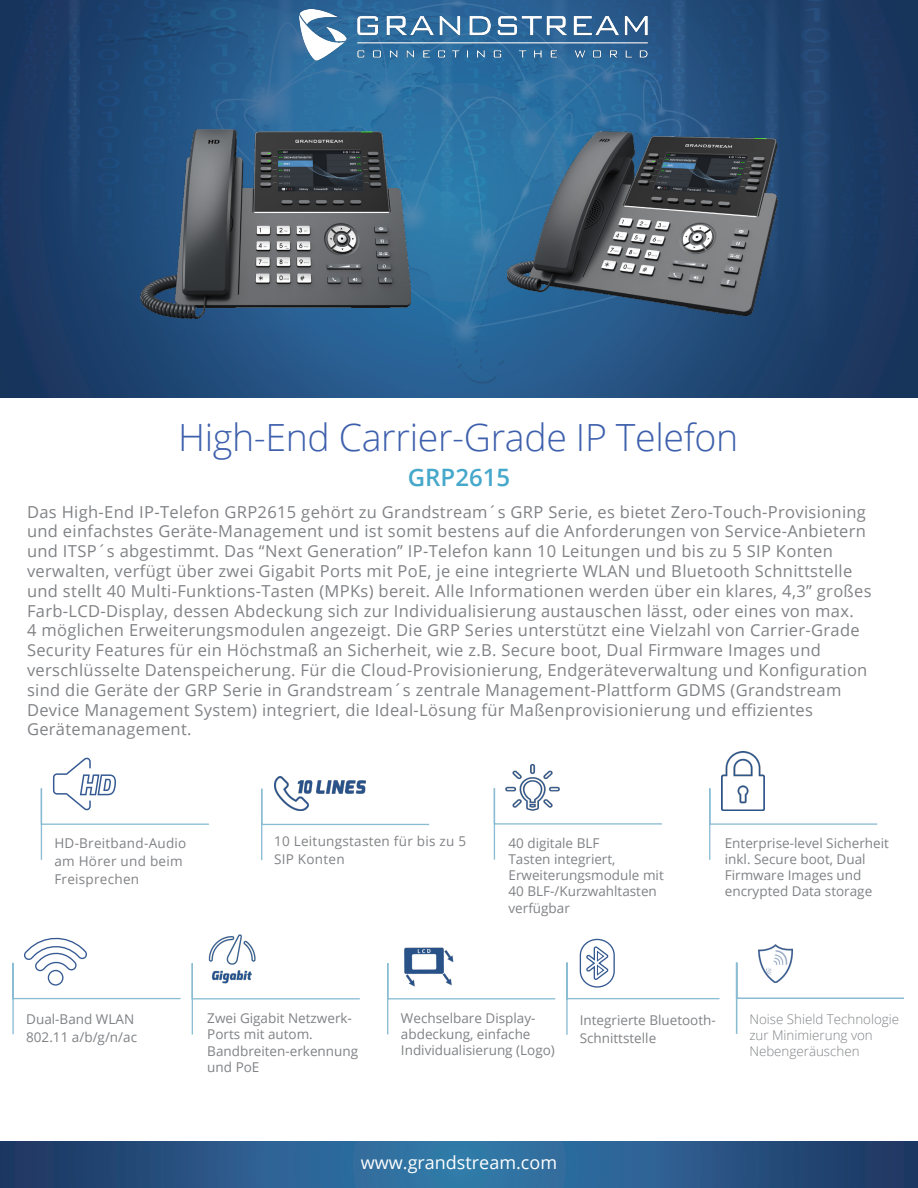
<style>
.page{position:relative;width:918px;height:1188px;background:#fff}
.page>*{position:absolute;margin:0;border:0;box-sizing:border-box;transform-origin:0 0}
.t1{font:300 37.5px "Open Sans";letter-spacing:-.01em;color:#3e60ac}
.t2{font:600 24px "Open Sans";color:#46a8ca}
.t3{font:18px "Open Sans";color:#fff}
.t4{font:16.5px/19.8px "Open Sans";letter-spacing:.02em;color:#808285}
.t5{font:13.5px/16.2px "Open Sans";color:#808285}
.t6{font:13.5px/18px "Open Sans";letter-spacing:.02em;color:#808285}
.t7{font:300 13.35px "Open Sans";color:#808285}
</style>
<div class="page">
<img style="left:0;top:0;width:918px;height:397px">
<img style="left:291px;top:10px;width:362px;height:53px">
<svg style="left:0;top:1142px;width:918px;height:46px;background:#295988"></svg>
<img style="left:140px;top:129px;width:270px;height:189px">
<img style="left:508px;top:131px;width:270px;height:185px">
<svg style="left:12px;top:937px;width:169px;height:98px"></svg>
<svg style="left:191px;top:963px;width:169px;height:72px"></svg>
<img style="left:207px;top:934px;width:50px;height:49px">
<svg style="left:40px;top:757px;width:169px;height:103px"></svg>
<svg style="left:261px;top:787px;width:169px;height:74px"></svg>
<img style="left:274px;top:776px;width:91px;height:34px">
<svg style="left:709px;top:787px;width:169px;height:73px"></svg>
<img style="left:722px;top:752px;width:42px;height:59px">
<svg style="left:566px;top:938px;width:154px;height:97px"></svg>
<svg style="left:493px;top:787px;width:169px;height:73px"></svg>
<img style="left:505px;top:764px;width:54px;height:46px">
<svg style="left:387px;top:963px;width:169px;height:72px"></svg>
<img style="left:400px;top:947px;width:57px;height:40px">
<svg style="left:735px;top:962px;width:169px;height:72px"></svg>
<img style="left:759px;top:944px;width:34px;height:39px">
<p class="t1" style="left:178px;top:412px;width:562px">High-End Carrier-Grade IP Telefon</p>
<p class="t2" style="left:408px;top:461px;width:104px">GRP2615</p>
<p class="t4" style="left:27px;top:501px;width:846px">Das High-End IP-Telefon GRP2615 gehört zu Grandstream´s GRP Serie, es bietet Zero-Touch-Provisioning und einfachstes Geräte-Management und ist somit bestens auf die Anforderungen von Service-Anbietern und ITSP´s abgestimmt. Das “Next Generation” IP-Telefon kann 10 Leitungen und bis zu 5 SIP Konten verwalten, verfügt über zwei Gigabit Ports mit PoE, je eine integrierte WLAN und Bluetooth Schnittstelle und stellt 40 Multi-Funktions-Tasten (MPKs) bereit. Alle Informationen werden über ein klares, 4,3” großes Farb-LCD-Display, dessen Abdeckung sich zur Individualisierung austauschen lässt, oder eines von max.<br>4 möglichen Erweiterungsmodulen angezeigt. Die GRP Series unterstützt eine Vielzahl von Carrier-Grade Security Features für ein Höchstmaß an Sicherheit, wie z.B. Secure boot, Dual Firmware Images und verschlüsselte Datenspeicherung. Für die Cloud-Provisionierung, Endgeräteverwaltung und Konfiguration sind die Geräte der GRP Serie in Grandstream´s zentrale Management-Plattform GDMS (Grandstream Device Management System) integriert, die Ideal-Lösung für Maßenprovisionierung und effizientes Gerätemanagement.</p>
<p class="t6" style="left:274px;top:832px;width:194px">10 Leitungstasten für bis zu 5<br>SIP Konten</p>
<p class="t6" style="left:54px;top:834px;width:134px">HD-Breitband-Audio am Hörer und beim<br>Freisprechen</p>
<p class="t5" style="left:509px;top:834px;width:157px">40 digitale BLF<br>Tasten integriert,<br>Erweiterungsmodule mit<br>40 BLF-/Kurzwahltasten verfügbar</p>
<p class="t5" style="left:725px;top:834px;width:166px">Enterprise-level Sicherheit</p>
<p class="t5" style="left:725px;top:851px;width:142px">inkl. Secure boot, Dual</p>
<p class="t5" style="left:725px;top:867px;width:138px">Firmware Images und</p>
<p class="t5" style="left:725px;top:883px;width:149px">encrypted Data storage</p>
<p class="t5" style="left:26px;top:1009px;width:112px;line-height:18px">Dual-Band WLAN<br>802.11 a/b/g/n/ac</p>
<p class="t5" style="left:207px;top:1010px;width:152px">Zwei Gigabit Netzwerk-<br>Ports mit autom.<br>Bandbreiten-erkennung und PoE</p>
<p class="t5" style="left:401px;top:1009px;width:155px">Wechselbare Display&shy;abdeckung, einfache<br>Individualisierung (Logo)</p>
<p class="t5" style="left:580px;top:1011px;width:138px;line-height:18px">Integrierte Bluetooth-<br>Schnittstelle</p>
<p class="t7" style="left:749px;top:1010px;width:151px">Noise Shield Technologie</p>
<p class="t7" style="left:749px;top:1026px;width:125px">zur Minimierung von</p>
<p class="t7" style="left:749px;top:1042px;width:112px">Nebengeräuschen</p>
<p class="t3" style="left:361px;top:1151px;width:198px">www.grandstream.com</p>
</div>
